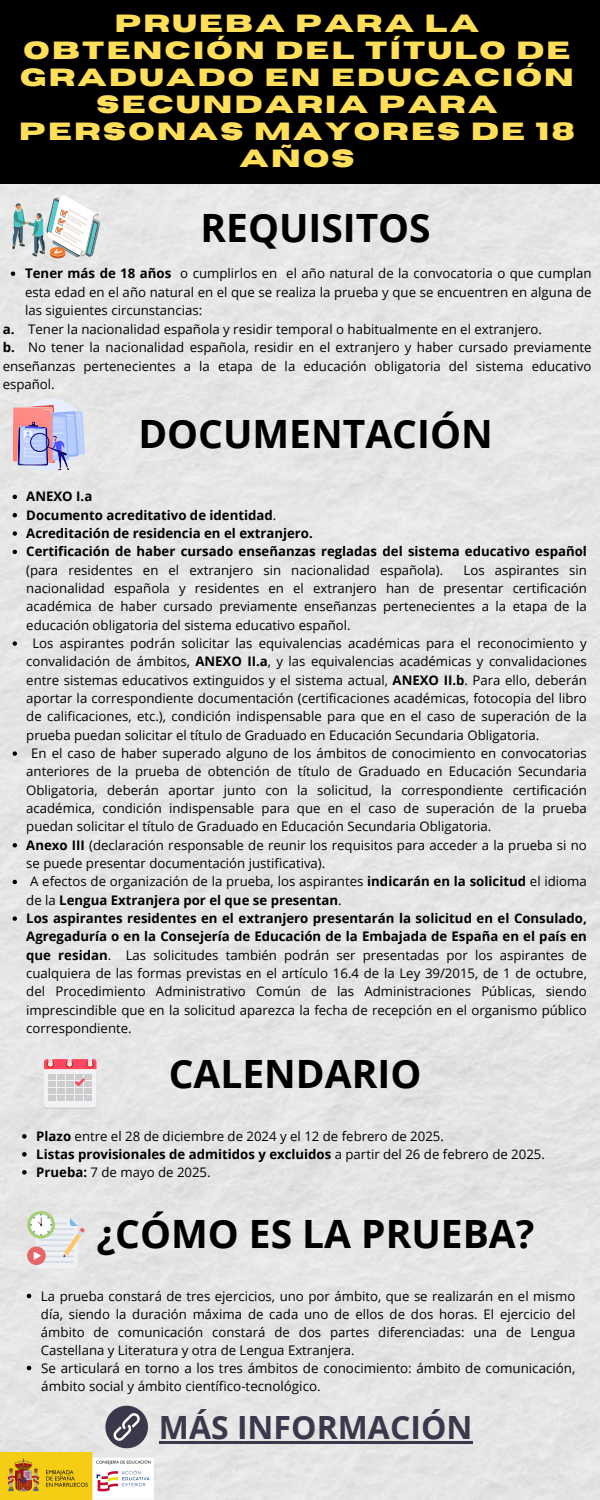
<style>
.page{position:relative;width:600px;height:1500px;background:#fff}
.page>*{position:absolute;margin:0;border:0;box-sizing:border-box;transform-origin:0 0}
.t1{font:700 39px "Open Sans";color:#000}
.t2{font:700 32px "Open Sans";color:#3c374a}
.t3{font:700 24.8px/27px "Horizon";letter-spacing:.095em;color:#ffde59;text-align:center}
.t4{font:13.4px/18px "Open Sans";color:#000}
.t5{font:13.2px/18.3px "Open Sans";color:#000;text-align:justify}
.t6{font:700 13.2px/18.3px "Open Sans";color:#000}
.s1{font-weight:700}
.s2{font-weight:400}
</style>
<div class="page">
<div style="left:0;top:183px;width:600px;height:1317px;background:#e6e6e5"></div>
<div style="left:0;top:0;width:600px;height:183px;background:#000"></div>
<svg style="left:12px;top:195px;width:88px;height:63px"></svg>
<svg style="left:12px;top:398px;width:73px;height:73px;background:#c7b8d6"></svg>
<svg style="left:44px;top:1056px;width:52px;height:53px"></svg>
<svg style="left:27px;top:1211px;width:58px;height:58px"></svg>
<img style="left:0;top:1453px;width:153px;height:47px">
<svg style="left:13px;top:495px;width:4px;height:4px"></svg>
<svg style="left:13px;top:513px;width:4px;height:4px"></svg>
<svg style="left:13px;top:531px;width:4px;height:5px"></svg>
<svg style="left:13px;top:550px;width:4px;height:4px"></svg>
<svg style="left:13px;top:641px;width:4px;height:5px"></svg>
<svg style="left:13px;top:751px;width:4px;height:5px"></svg>
<svg style="left:13px;top:843px;width:4px;height:4px"></svg>
<svg style="left:13px;top:880px;width:4px;height:4px"></svg>
<svg style="left:13px;top:916px;width:4px;height:5px"></svg>
<svg style="left:11px;top:272px;width:4px;height:4px"></svg>
<svg style="left:22px;top:1134px;width:5px;height:5px"></svg>
<svg style="left:22px;top:1152px;width:5px;height:5px"></svg>
<svg style="left:22px;top:1170px;width:5px;height:5px"></svg>
<svg style="left:27px;top:1294px;width:4px;height:4px"></svg>
<svg style="left:27px;top:1366px;width:4px;height:4px"></svg>
<svg style="left:97px;top:1397px;width:60px;height:60px;background:#adabb1"></svg>
<hr style="left:159px;top:1441px;width:313px;height:3px;background:#3c374a">
<p class="t3" style="left:19px;top:10px;width:557px">PRUEBA PARA LA<br>OBTENCIÓN DEL TÍTULO DE<br>GRADUADO EN EDUCACIÓN<br>SECUNDARIA PARA<br>PERSONAS MAYORES DE 18<br>AÑOS</p>
<p class="t1" style="left:200px;top:200px;width:232px">REQUISITOS</p>
<p class="t5" style="left:25px;top:264px;width:568px"><span class="s1">Tener más de 18 años</span> o cumplirlos en el año natural de la convocatoria o que cumplan esta edad en el año natural en el que se realiza la prueba y que se encuentren en alguna de las siguientes circunstancias:</p>
<p class="t5" style="left:3px;top:319px;width:541px"><span class="s1">a.</span> Tener la nacionalidad española y residir temporal o habitualmente en el extranjero.</p>
<p class="t5" style="left:3px;top:338px;width:590px"><span class="s1">b.</span> No tener la nacionalidad española, residir en el extranjero y haber cursado previamente enseñanzas pertenecientes a la etapa de la educación obligatoria del sistema educativo español.</p>
<p class="t1" style="left:138px;top:406px;width:356px">DOCUMENTACIÓN</p>
<h3 class="t6" style="left:26px;top:487px;width:68px">ANEXO I.a</h3>
<p class="t6" style="left:26px;top:505px;width:252px">Documento acreditativo de identidad<span class="s2">.</span></p>
<h1 class="t6" style="left:26px;top:524px;width:288px">Acreditación de residencia en el extranjero.</h1>
<p class="t6" style="left:26px;top:542px;width:562px">Certificación de haber cursado enseñanzas regladas del sistema educativo español <span class="s2">(para residentes en el extranjero sin nacionalidad española).</span></p>
<p class="t5" style="left:26px;top:560px;width:562px;text-indent:437px">Los aspirantes sin nacionalidad española y residentes en el extranjero han de presentar certificación académica de haber cursado previamente enseñanzas pertenecientes a la etapa de la educación obligatoria del sistema educativo español.</p>
<p class="t5" style="left:26px;top:634px;width:562px;text-indent:6px">Los aspirantes podrán solicitar las equivalencias académicas para el reconocimiento y convalidación de ámbitos, <span class="s1">ANEXO II.a</span>, y las equivalencias académicas y convalidaciones entre sistemas educativos extinguidos y el sistema actual, <span class="s1">ANEXO II.b</span>. Para ello, deberán aportar la correspondiente documentación (certificaciones académicas, fotocopia del libro de calificaciones, etc.), condición indispensable para que en el caso de superación de la prueba puedan solicitar el título de Graduado en Educación Secundaria Obligatoria.</p>
<p class="t5" style="left:26px;top:744px;width:562px;text-indent:5px">En el caso de haber superado alguno de los ámbitos de conocimiento en convocatorias anteriores de la prueba de obtención de título de Graduado en Educación Secundaria Obligatoria, deberán aportar junto con la solicitud, la correspondiente certificación académica, condición indispensable para que en el caso de superación de la prueba puedan solicitar el título de Graduado en Educación Secundaria Obligatoria.</p>
<p class="t5" style="left:26px;top:835px;width:562px"><span class="s1">Anexo III</span> (declaración responsable de reunir los requisitos para acceder a la prueba si no se puede presentar documentación justificativa).</p>
<h1 class="t5" style="left:26px;top:872px;width:562px">A efectos de organización de la prueba, los aspirantes <span class="s1">indicarán en la solicitud</span> el idioma de la <span class="s1">Lengua Extranjera por el que se presentan</span>.</h1>
<p class="t5" style="left:26px;top:909px;width:562px"><span class="s1">Los aspirantes residentes en el extranjero presentarán la solicitud en el Consulado, Agregaduría o en la Consejería de Educación de la Embajada de España en el país en que residan</span>. Las solicitudes también podrán ser presentadas por los aspirantes de cualquiera de las formas previstas en el artículo 16.4 de la Ley 39/2015, de 1 de octubre, del Procedimiento Administrativo Común de las Administraciones Públicas, siendo imprescindible que en la solicitud aparezca la fecha de recepción en el organismo público correspondiente.</p>
<p class="t1" style="left:169px;top:1047px;width:254px">CALENDARIO</p>
<p class="t5" style="left:36px;top:1127px;width:409px"><span class="s1">Plazo</span> entre el 28 de diciembre de 2024 y el 12 de febrero de 2025.</p>
<p class="t6" style="left:36px;top:1145px;width:510px">Listas provisionales de admitidos y excluidos <span class="s2">a partir del 26 de febrero de 2025.</span></p>
<h1 class="t5" style="left:36px;top:1163px;width:176px"><span class="s1">Prueba:</span> 7 de mayo de 2025.</h1>
<p class="t1" style="left:97px;top:1207px;width:439px">¿CÓMO ES LA PRUEBA?</p>
<p class="t5" style="left:41px;top:1286px;width:536px;line-height:18px">La prueba constará de tres ejercicios, uno por ámbito, que se realizarán en el mismo día, siendo la duración máxima de cada uno de ellos de dos horas. El ejercicio del ámbito de comunicación constará de dos partes diferenciadas: una de Lengua Castellana y Literatura y otra de Lengua Extranjera.</p>
<p class="t4" style="left:41px;top:1358px;width:536px">Se articulará en torno a los tres ámbitos de conocimiento: ámbito de comunicación, ámbito social y ámbito científico-tecnológico.</p>
<p class="t2" style="left:159px;top:1404px;width:315px">MÁS INFORMACIÓN</p>
</div>
